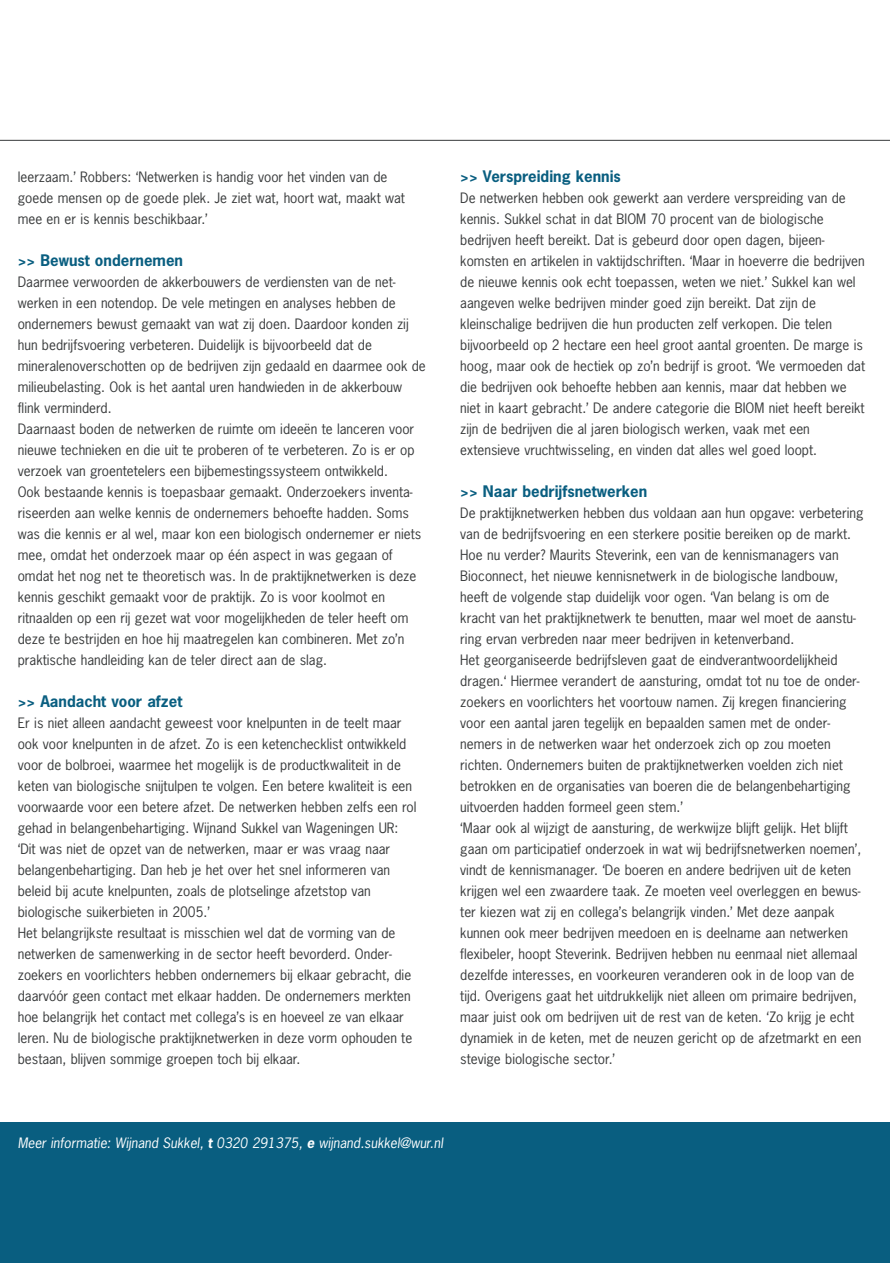
<style>
.page{position:relative;width:890px;height:1263px;background:#fff}
.page>*{position:absolute;margin:0;border:0;box-sizing:border-box;transform-origin:0 0}
.t1{font:700 15px "News Gothic";color:#095e80}
.t2{font:13.5px/21px "News Gothic";color:#383a3b}
.t3{font:13.5px "News Gothic";color:#fff}
.s1{font-weight:700}
</style>
<div class="page">
<div style="left:0;top:1123px;width:889px;height:140px;background:#095e80"></div>
<hr style="left:0;top:140px;width:889px;height:1px;background:#383a3b">
<p class="t2" style="left:18px;top:168px;width:388px">leerzaam.’ Robbers: ‘Netwerken is handig voor het vinden van de goede mensen op de goede plek. Je ziet wat, hoort wat, maakt wat mee en er is kennis beschikbaar.’</p>
<p class="t1" style="left:18px;top:255px;width:167px">&gt;&gt; Bewust ondernemen</p>
<p class="t2" style="left:18px;top:273px;width:409px">Daarmee verwoorden de akkerbouwers de verdiensten van de net&shy;werken in een notendop. De vele metingen en analyses hebben de ondernemers bewust gemaakt van wat zij doen. Daardoor konden zij hun bedrijfsvoering verbeteren. Duidelijk is bijvoorbeeld dat de mineralenoverschotten op de bedrijven zijn gedaald en daarmee ook de milieubelasting. Ook is het aantal uren handwieden in de akkerbouw flink verminderd.<br>Daarnaast boden de netwerken de ruimte om ideeën te lanceren voor nieuwe technieken en die uit te proberen of te verbeteren. Zo is er op verzoek van groentetelers een bijbemestingssysteem ontwikkeld.<br>Ook bestaande kennis is toepasbaar gemaakt. Onderzoekers inventa&shy;riseerden aan welke kennis de ondernemers behoefte hadden. Soms was die kennis er al wel, maar kon een biologisch ondernemer er niets mee, omdat het onderzoek maar op één aspect in was gegaan of omdat het nog net te theoretisch was. In de praktijknetwerken is deze kennis geschikt gemaakt voor de praktijk. Zo is voor koolmot en ritnaalden op een rij gezet wat voor mogelijkheden de teler heeft om deze te bestrijden en hoe hij maatregelen kan combineren. Met zo’n praktische handleiding kan de teler direct aan de slag.</p>
<p class="t1" style="left:18px;top:696px;width:166px">&gt;&gt; Aandacht voor afzet</p>
<p class="t2" style="left:18px;top:714px;width:400px">Er is niet alleen aandacht geweest voor knelpunten in de teelt maar ook voor knelpunten in de afzet. Zo is een ketenchecklist ontwikkeld voor de bolbroei, waarmee het mogelijk is de productkwaliteit in de keten van biologische snijtulpen te volgen. Een betere kwaliteit is een voorwaarde voor een betere afzet. De netwerken hebben zelfs een rol gehad in belangenbehartiging. Wijnand Sukkel van Wageningen UR: ‘Dit was niet de opzet van de netwerken, maar er was vraag naar belangenbehartiging. Dan heb je het over het snel informeren van beleid bij acute knelpunten, zoals de plotselinge afzetstop van biologische suikerbieten in 2005.’<br>Het belangrijkste resultaat is misschien wel dat de vorming van de netwerken de samenwerking in de sector heeft bevorderd. Onder&shy;zoekers en voorlichters hebben ondernemers bij elkaar gebracht, die daarvóór geen contact met elkaar hadden. De ondernemers merkten hoe belangrijk het contact met collega’s is en hoeveel ze van elkaar leren. Nu de biologische praktijknetwerken in deze vorm ophouden te bestaan, blijven sommige groepen toch bij elkaar.</p>
<p class="t1" style="left:460px;top:171px;width:162px">&gt;&gt; Verspreiding kennis</p>
<p class="t2" style="left:460px;top:189px;width:406px">De netwerken hebben ook gewerkt aan verdere verspreiding van de kennis. Sukkel schat in dat BIOM 70 procent van de biologische bedrijven heeft bereikt. Dat is gebeurd door open dagen, bijeen&shy;komsten en artikelen in vaktijdschriften. ‘Maar in hoeverre die bedrijven de nieuwe kennis ook echt toepassen, weten we niet.’ Sukkel kan wel aangeven welke bedrijven minder goed zijn bereikt. Dat zijn de kleinschalige bedrijven die hun producten zelf verkopen. Die telen bijvoorbeeld op 2 hectare een heel groot aantal groenten. De marge is hoog, maar ook de hectiek op zo’n bedrijf is groot. ‘We vermoeden dat die bedrijven ook behoefte hebben aan kennis, maar dat hebben we niet in kaart gebracht.’ De andere categorie die BIOM niet heeft bereikt zijn de bedrijven die al jaren biologisch werken, vaak met een extensieve vruchtwisseling, en vinden dat alles wel goed loopt.</p>
<p class="t1" style="left:460px;top:486px;width:188px">&gt;&gt; Naar bedrijfsnetwerken</p>
<p class="t2" style="left:460px;top:504px;width:405px">De praktijknetwerken hebben dus voldaan aan hun opgave: verbetering van de bedrijfsvoering en een sterkere positie bereiken op de markt.<br>Hoe nu verder? Maurits Steverink, een van de kennismanagers van Bioconnect, het nieuwe kennisnetwerk in de biologische landbouw, heeft de volgende stap duidelijk voor ogen. ‘Van belang is om de kracht van het praktijknetwerk te benutten, maar wel moet de aanstu&shy;ring ervan verbreden naar meer bedrijven in ketenverband.<br>Het georganiseerde bedrijfsleven gaat de eindverantwoordelijkheid dragen.‘ Hiermee verandert de aansturing, omdat tot nu toe de onder&shy;zoekers en voorlichters het voortouw namen. Zij kregen financiering voor een aantal jaren tegelijk en bepaalden samen met de onder&shy;nemers in de netwerken waar het onderzoek zich op zou moeten richten. Ondernemers buiten de praktijknetwerken voelden zich niet betrokken en de organisaties van boeren die de belangenbehartiging uitvoerden hadden formeel geen stem.’<br>‘Maar ook al wijzigt de aansturing, de werkwijze blijft gelijk. Het blijft gaan om participatief onderzoek in wat wij bedrijfsnetwerken noemen’, vindt de kennismanager. ‘De boeren en andere bedrijven uit de keten krijgen wel een zwaardere taak. Ze moeten veel overleggen en bewus&shy;ter kiezen wat zij en collega’s belangrijk vinden.’ Met deze aanpak kunnen ook meer bedrijven meedoen en is deelname aan netwerken flexibeler, hoopt Steverink. Bedrijven hebben nu eenmaal niet allemaal dezelfde interesses, en voorkeuren veranderen ook in de loop van de tijd. Overigens gaat het uitdrukkelijk niet alleen om primaire bedrijven, maar juist ook om bedrijven uit de rest van de keten. ‘Zo krijg je echt dynamiek in de keten, met de neuzen gericht op de afzetmarkt en een stevige biologische sector.’</p>
<p class="t3" style="left:18px;top:1138px;width:428px">Meer informatie: Wijnand Sukkel, <span class="s1">t</span> 0320 291375, <span class="s1">e</span> wijnand.sukkel@wur.nl</p>
</div>
